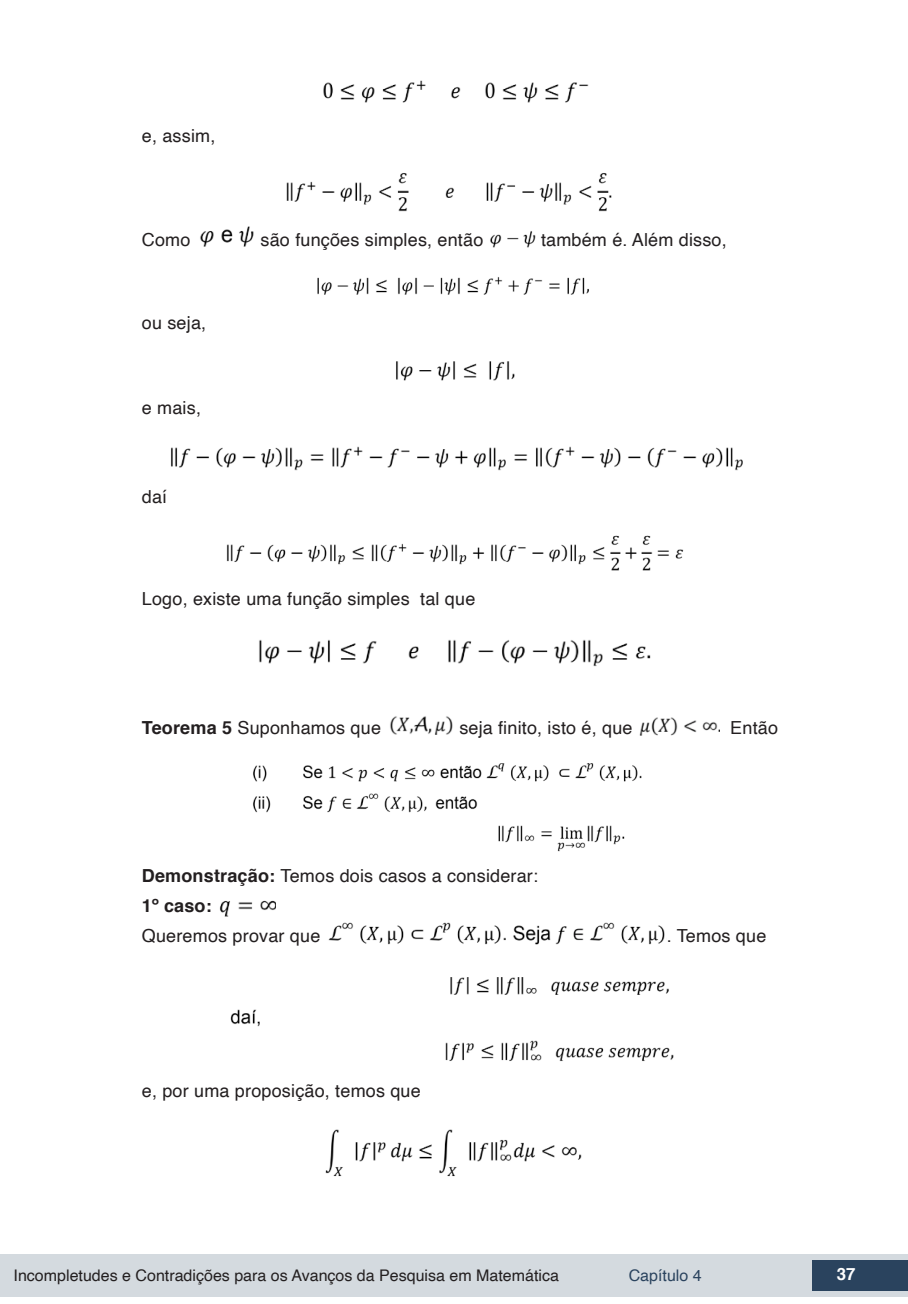
<style>
.page{position:relative;width:908px;height:1304px;background:#fff}
.page>*{position:absolute;margin:0;border:0;box-sizing:border-box;transform-origin:0 0}
.txt{font:18px "Helvetica";letter-spacing:.01em;color:#231f20}
.txt-2{font:700 18px "Helvetica";letter-spacing:.01em;color:#231f20}
.t1{font:700 16.8px "Helvetica";color:#fff}
.t2{font:16px "Helvetica";color:#231f20}
.t3{font:16px "Helvetica";color:#2a435e}
.s1{font-weight:700}
</style>
<div class="page">
<div style="left:0;top:1254px;width:906px;height:43px;background:#d4dadf"></div>
<div style="left:812px;top:1261px;width:95px;height:30px;background:#2a435e"></div>
<img style="left:323px;top:80px;width:266px;height:23px">
<img style="left:286px;top:173px;width:326px;height:39px">
<img style="left:200px;top:226px;width:54px;height:21px">
<img style="left:490px;top:231px;width:45px;height:17px">
<img style="left:317px;top:277px;width:272px;height:18px">
<img style="left:396px;top:361px;width:119px;height:20px">
<img style="left:171px;top:446px;width:572px;height:25px">
<img style="left:226px;top:535px;width:458px;height:36px">
<img style="left:259px;top:639px;width:392px;height:28px">
<img style="left:390px;top:716px;width:63px;height:19px">
<img style="left:639px;top:717px;width:80px;height:19px">
<img style="left:253px;top:763px;width:389px;height:89px">
<img style="left:219px;top:900px;width:56px;height:17px">
<img style="left:328px;top:922px;width:337px;height:23px">
<img style="left:230px;top:977px;width:444px;height:84px">
<img style="left:325px;top:1129px;width:257px;height:48px">
<p class="txt" style="left:142px;top:122px;width:75px">e, assim,</p>
<p class="txt" style="left:142px;top:226px;width:50px">Como</p>
<p class="txt" style="left:260px;top:226px;width:224px">são funções simples, então</p>
<p class="txt" style="left:540px;top:226px;width:187px">também é. Além disso,</p>
<p class="txt" style="left:142px;top:309px;width:66px">ou seja,</p>
<p class="txt" style="left:142px;top:393px;width:61px">e mais,</p>
<p class="txt" style="left:142px;top:483px;width:27px">daí</p>
<p class="txt" style="left:142px;top:585px;width:335px">Logo, existe uma função simples tal que</p>
<p class="txt" style="left:142px;top:714px;width:240px"><span class="s1">Teorema 5</span> Suponhamos que</p>
<p class="txt" style="left:459px;top:714px;width:175px">seja finito, isto é, que</p>
<p class="txt" style="left:730px;top:714px;width:49px">Então</p>
<p class="txt" style="left:142px;top:862px;width:397px"><span class="s1">Demonstração:</span> Temos dois casos a considerar:</p>
<p class="txt-2" style="left:142px;top:891px;width:71px">1º caso:</p>
<p class="txt" style="left:142px;top:922px;width:180px">Queremos provar que</p>
<p class="txt" style="left:666px;top:922px;width:101px">. Temos que</p>
<p class="txt" style="left:142px;top:1076px;width:280px">e, por uma proposição, temos que</p>
<p class="t2" style="left:14px;top:1263px;width:546px">Incompletudes e Contradições para os Avanços da Pesquisa em Matemática</p>
<p class="t3" style="left:628px;top:1263px;width:74px">Capítulo 4</p>
<p class="t1" style="left:836px;top:1261px;width:20px">37</p>
</div>
